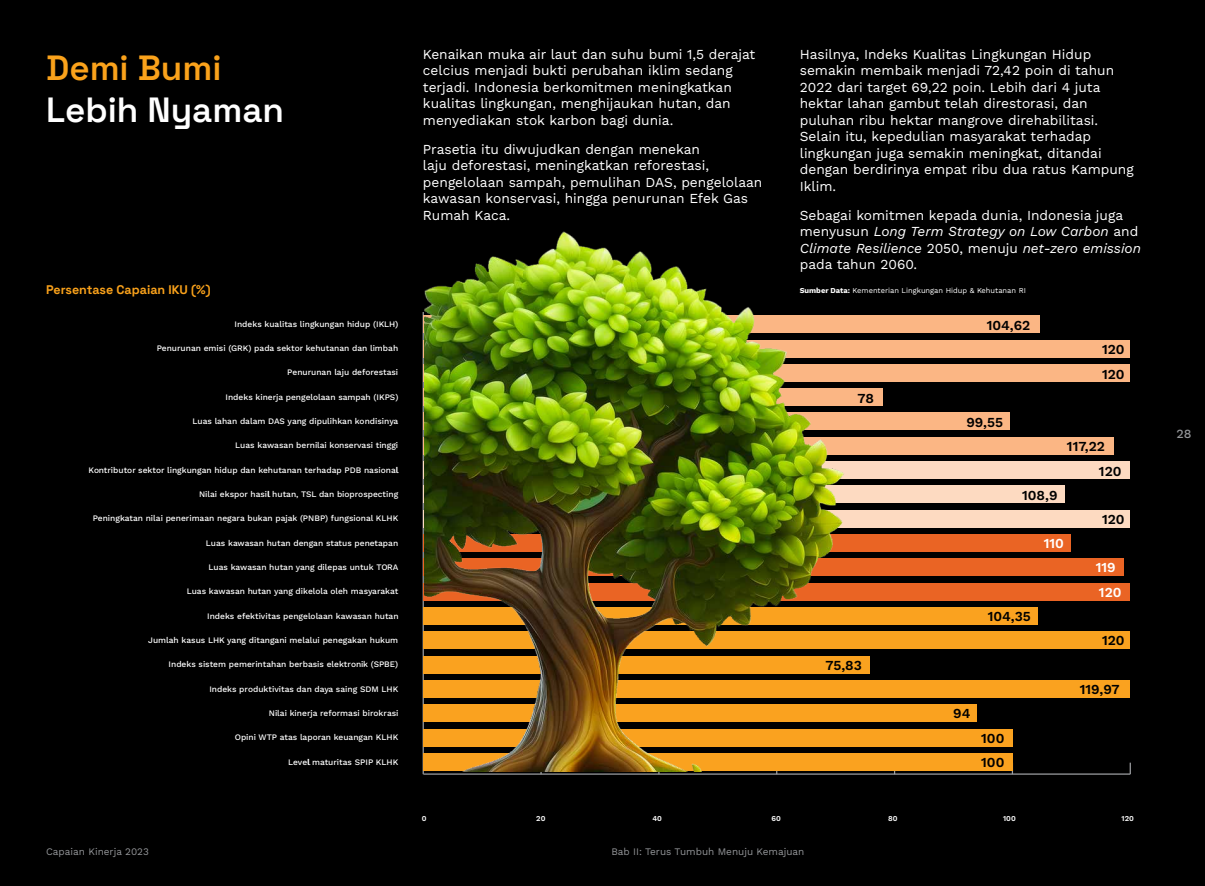
<style>
.page{position:relative;width:1205px;height:886px;background:#000}
.page>*{position:absolute;margin:0;border:0;box-sizing:border-box;transform-origin:0 0}
.t1{font:600 35px "Space Grotesk";color:#fff}
.t2{font:600 35px "Space Grotesk";color:#faa21b}
.t3{font:13.75px/16.5px "Work Sans";color:#fff}
.t4{font:600 13.75px/24.9px "Work Sans";color:#000}
.t5{font:600 13.75px/24.4px "Work Sans";color:#fff}
.t6{font:700 12.5px "Space Grotesk";color:#faa21b}
.t7{font:500 12.5px "Work Sans";color:#939598}
.t8{font:10px "Work Sans";color:#939598}
.t9{font:500 8.38px "Work Sans";color:#fff}
.t10{font:7.5px "Work Sans";color:#fff}
.t11{font:600 7.5px "Work Sans";color:#fff}
.s1{font-style:italic}
.s2{font-weight:700}
</style>
<div class="page">
<hr style="left:423px;top:773px;width:707px;height:2px;background:#9d9fa2">
<svg style="left:1129px;top:763px;width:2px;height:11px"></svg>
<hr style="left:423px;top:312px;width:1px;height:462px;background:#9d9fa2">
<svg style="left:422px;top:761px;width:19px;height:13px"></svg>
<div style="left:423px;top:315px;width:616px;height:18px;background:#fbb684"></div>
<div style="left:423px;top:340px;width:707px;height:17px;background:#fbb684"></div>
<div style="left:423px;top:364px;width:707px;height:18px;background:#fbb684"></div>
<div style="left:423px;top:388px;width:460px;height:18px;background:#fbb684"></div>
<div style="left:423px;top:413px;width:586px;height:17px;background:#fbb684"></div>
<div style="left:423px;top:437px;width:691px;height:17px;background:#fbb684"></div>
<div style="left:423px;top:461px;width:707px;height:18px;background:#fddac1"></div>
<div style="left:423px;top:486px;width:642px;height:17px;background:#fddac1"></div>
<div style="left:423px;top:510px;width:707px;height:17px;background:#fddac1"></div>
<div style="left:423px;top:534px;width:648px;height:18px;background:#ea6424"></div>
<div style="left:423px;top:559px;width:701px;height:17px;background:#ea6424"></div>
<div style="left:423px;top:583px;width:707px;height:17px;background:#ea6424"></div>
<div style="left:423px;top:607px;width:615px;height:18px;background:#faa21f"></div>
<div style="left:423px;top:632px;width:707px;height:17px;background:#faa21f"></div>
<div style="left:423px;top:656px;width:447px;height:17px;background:#faa21f"></div>
<div style="left:423px;top:680px;width:707px;height:18px;background:#faa21f"></div>
<div style="left:423px;top:705px;width:554px;height:17px;background:#faa21f"></div>
<div style="left:423px;top:729px;width:589px;height:17px;background:#faa21f"></div>
<div style="left:423px;top:753px;width:589px;height:18px;background:#faa21f"></div>
<img style="left:424px;top:231px;width:420px;height:541px">
<h1 class="t2" style="left:46px;top:42px;width:177px">Demi Bumi</h1>
<h1 class="t1" style="left:46px;top:84px;width:240px">Lebih Nyaman</h1>
<p class="t6" style="left:46px;top:281px;width:166px">Persentase Capaian IKU (%)</p>
<p class="t3" style="left:423px;top:45px;width:334px">Kenaikan muka air laut dan suhu bumi 1,5 derajat celcius menjadi bukti perubahan iklim sedang terjadi. Indonesia berkomitmen meningkatkan kualitas lingkungan, menghijaukan hutan, dan menyediakan stok karbon bagi dunia.</p>
<p class="t3" style="left:423px;top:140px;width:341px">Prasetia itu diwujudkan dengan menekan<br>laju deforestasi, meningkatkan reforestasi, pengelolaan sampah, pemulihan DAS, pengelolaan kawasan konservasi, hingga penurunan Efek Gas Rumah Kaca.</p>
<p class="t3" style="left:800px;top:45px;width:335px">Hasilnya, Indeks Kualitas Lingkungan Hidup semakin membaik menjadi 72,42 poin di tahun 2022 dari target 69,22 poin. Lebih dari 4 juta hektar lahan gambut telah direstorasi, dan puluhan ribu hektar mangrove direhabilitasi.<br>Selain itu, kepedulian masyarakat terhadap lingkungan juga semakin meningkat, ditandai dengan berdirinya empat ribu dua ratus Kampung Iklim.</p>
<p class="t3" style="left:800px;top:206px;width:343px">Sebagai komitmen kepada dunia, Indonesia juga menyusun <span class="s1">Long Term Strategy on Low Carbon</span> and <span class="s1">Climate Resilience</span> 2050, menuju <span class="s1">net-zero emission </span>pada tahun 2060.</p>
<p class="t10" style="left:800px;top:285px;width:228px"><span class="s2">Sumber Data:</span> Kementerian Lingkungan Hidup &amp; Kehutanan RI</p>
<p class="t9" style="left:235px;top:318px;width:165px">Indeks kualitas lingkungan hidup (IKLH)</p>
<p class="t4" style="left:987px;top:312px;width:45px">104,62</p>
<p class="t9" style="left:157px;top:342px;width:243px">Penurunan emisi (GRK) pada sektor kehutanan dan limbah</p>
<p class="t9" style="left:287px;top:366px;width:112px">Penurunan laju deforestasi</p>
<p class="t4" style="left:1102px;top:336px;width:24px">120<br>120</p>
<p class="t9" style="left:226px;top:390px;width:174px">Indeks kinerja pengelolaan sampah (IKPS)</p>
<p class="t4" style="left:857px;top:385px;width:18px">78</p>
<p class="t9" style="left:192px;top:415px;width:207px">Luas lahan dalam DAS yang dipulihkan kondisinya</p>
<p class="t4" style="left:966px;top:409px;width:38px">99,55</p>
<p class="t9" style="left:235px;top:439px;width:164px">Luas kawasan bernilai konservasi tinggi</p>
<p class="t9" style="left:88px;top:463px;width:312px">Kontributor sektor lingkungan hidup dan kehutanan terhadap PDB nasional</p>
<p class="t4" style="left:1099px;top:433px;width:24px;text-indent:-32px">117,22<br>120</p>
<p class="t9" style="left:199px;top:488px;width:201px">Nilai ekspor hasil hutan, TSL dan bioprospecting</p>
<p class="t4" style="left:1022px;top:482px;width:37px">108,9</p>
<p class="t9" style="left:93px;top:512px;width:307px">Peningkatan nilai penerimaan negara bukan pajak (PNBP) fungsional KLHK</p>
<p class="t4" style="left:1102px;top:506px;width:24px">120</p>
<p class="t9" style="left:206px;top:536px;width:194px">Luas kawasan hutan dengan status penetapan</p>
<p class="t5" style="left:1043px;top:530px;width:22px">110</p>
<p class="t9" style="left:208px;top:561px;width:191px">Luas kawasan hutan yang dilepas untuk TORA</p>
<p class="t9" style="left:187px;top:585px;width:213px">Luas kawasan hutan yang dikelola oleh masyarakat</p>
<p class="t5" style="left:1096px;top:555px;width:27px">119<br>120</p>
<p class="t9" style="left:207px;top:609px;width:193px">Indeks efektivitas pengelolaan kawasan hutan</p>
<p class="t4" style="left:988px;top:603px;width:45px">104,35</p>
<p class="t9" style="left:148px;top:634px;width:252px">Jumlah kasus LHK yang ditangani melalui penegakan hukum</p>
<p class="t4" style="left:1102px;top:628px;width:24px">120</p>
<p class="t9" style="left:169px;top:658px;width:231px">Indeks sistem pemerintahan berbasis elektronik (SPBE)</p>
<p class="t4" style="left:825px;top:652px;width:38px">75,83</p>
<p class="t9" style="left:209px;top:682px;width:190px">Indeks produktivitas dan daya saing SDM LHK</p>
<p class="t4" style="left:1080px;top:676px;width:41px">119,97</p>
<p class="t9" style="left:269px;top:707px;width:131px">Nilai kinerja reformasi birokrasi</p>
<p class="t4" style="left:953px;top:701px;width:19px">94</p>
<p class="t9" style="left:235px;top:731px;width:165px">Opini WTP atas laporan keuangan KLHK</p>
<p class="t4" style="left:981px;top:725px;width:25px">100</p>
<p class="t9" style="left:288px;top:755px;width:112px">Level maturitas SPIP KLHK</p>
<p class="t4" style="left:981px;top:749px;width:25px">100</p>
<p class="t11" style="left:422px;top:812px;width:6px">0</p>
<p class="t11" style="left:536px;top:812px;width:11px">20</p>
<p class="t11" style="left:652px;top:812px;width:11px">40</p>
<p class="t11" style="left:771px;top:812px;width:11px">60</p>
<p class="t11" style="left:888px;top:812px;width:11px">80</p>
<p class="t11" style="left:1003px;top:812px;width:14px">100</p>
<p class="t11" style="left:1121px;top:812px;width:14px">120</p>
<p class="t8" style="left:46px;top:844px;width:104px">Capaian Kinerja 2023</p>
<p class="t8" style="left:611px;top:844px;width:194px">Bab II: Terus Tumbuh Menuju Kemajuan</p>
<p class="t7" style="left:1176px;top:425px;width:17px">28</p>
</div>
